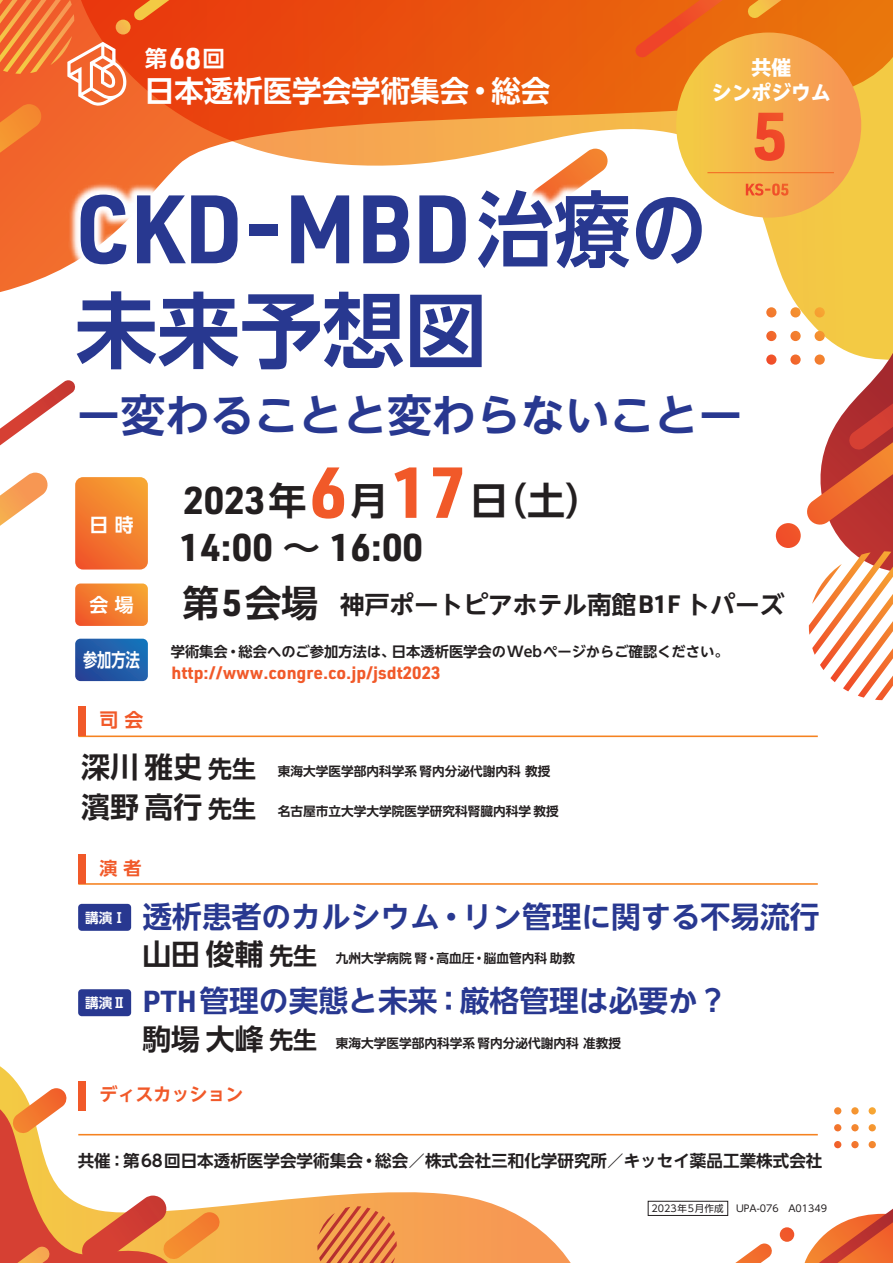
<style>
.page{position:relative;width:893px;height:1263px;background:#fff}
.page>*{position:absolute;margin:0;border:0;box-sizing:border-box;transform-origin:0 0}
.t1{font:700 94.95px "URWDIN";color:#283890;scale:.93 1}
.t2{font:700 82.5px "UD Shin Go NT Pr 6 N De";color:#283890}
.t3{font:700 44.4px "UD Shin Go NT Pr 6 N De";color:#283890}
.t4{font:700 37.95px "UD Shin Go NT Pr 6 N De";color:#231f20}
.t5{font:700 37.95px "URWDIN";color:#231f20}
.t6{font:700 29.7px "UD Shin Go NT Pr 6 N De";color:#283890}
.t7{font:700 29.55px "UD Shin Go NT Pr 6 N De";color:#fff}
.t8{font:700 24.75px "UD Shin Go NT Pr 6 N De";color:#231f20}
.t9{font:700 22.5px "UD Shin Go NT Pr 6 N De";color:#fff}
.t10{font:700 19.8px/24.8px "UD Shin Go NT Pr 6 N";color:#fff;text-align:center}
.t11{font:700 18.9px "UD Shin Go NT Pr 6 N De";color:#fff}
.t12{font:700 18.9px "UD Shin Go NT Pr 6 N De";color:#fff;scale:.76 1}
.t13{font:700 18.9px "UD Shin Go NT Pr 6 N De";color:#f15929}
.t14{font:700 18px "UD Shin Go NT Pr 6 N De";color:#f15929}
.t15{font:700 17.4px "URWDIN";color:#f15929}
.t16{font:700 16.5px "UD Shin Go NT Pr 6 N De";color:#231f20}
.t17{font:700 14.25px "UD Shin Go NT Pr 6 N De";color:#231f20}
.t18{font:700 13.65px "UD Shin Go NT Pr 6 N De";color:#fff}
.t19{font:700 12.6px "UD Shin Go NT Pr 6 N De";color:#231f20}
.t20{font:9.6px "UD Shin Go NT Pr 6 N";color:#231f20}
.s1{font-family:"URWDIN";font-size:29.55px}
.s2{font-family:"UD Shin Go NT Pr 6 N De";font-size:82.5px}
.s3{font-family:"URWDIN"}
.s4{font-family:"URWDIN";font-size:70.5px;color:#f15929}
.s5{font-family:"UD Shin Go NT Pr 6 N De"}
.s6{font-size:36.75px}
.s7{font-family:"URWDIN";font-size:36.75px}
.s8{font-size:28.8px}
.s9{font-size:24px}
</style>
<div class="page">
<svg style="left:126px;top:0;width:767px;height:353px;background:#eb6d1b"></svg>
<svg style="left:805px;top:1209px;width:88px;height:54px"></svg>
<svg style="left:0;top:485px;width:23px;height:41px"></svg>
<svg style="left:0;top:418px;width:14px;height:27px"></svg>
<svg style="left:635px;top:0;width:88px;height:58px;background:#eb5f14"></svg>
<svg style="left:747px;top:0;width:34px;height:19px"></svg>
<svg style="left:735px;top:1243px;width:37px;height:20px"></svg>
<svg style="left:780px;top:1227px;width:14px;height:15px"></svg>
<div style="left:776px;top:523px;width:25px;height:25px;background:#f04f29;border-radius:12px"></div>
<svg style="left:133px;top:0;width:36px;height:21px"></svg>
<svg style="left:116px;top:20px;width:15px;height:15px"></svg>
<svg style="left:834px;top:1107px;width:7px;height:7px"></svg>
<svg style="left:851px;top:1107px;width:8px;height:7px"></svg>
<svg style="left:869px;top:1107px;width:7px;height:7px"></svg>
<svg style="left:834px;top:1124px;width:7px;height:7px"></svg>
<svg style="left:851px;top:1124px;width:8px;height:7px"></svg>
<svg style="left:869px;top:1124px;width:7px;height:7px"></svg>
<svg style="left:834px;top:1141px;width:7px;height:7px"></svg>
<svg style="left:851px;top:1141px;width:8px;height:7px"></svg>
<svg style="left:869px;top:1141px;width:7px;height:7px"></svg>
<svg style="left:815px;top:307px;width:10px;height:10px"></svg>
<svg style="left:815px;top:331px;width:10px;height:10px"></svg>
<svg style="left:790px;top:353px;width:103px;height:347px"></svg>
<svg style="left:0;top:1066px;width:593px;height:197px"></svg>
<svg style="left:317px;top:1206px;width:80px;height:57px;background:#e38346"></svg>
<svg style="left:0;top:1088px;width:221px;height:175px"></svg>
<div style="left:648px;top:1201px;width:80px;height:15px;border:1px solid #231f20"></div>
<svg style="left:0;top:0;width:126px;height:153px;background:#f1733b"></svg>
<img style="left:14px;top:121px;width:790px;height:388px">
<div style="left:676px;top:33px;width:185px;height:185px;background:linear-gradient(to right,#f3ce46,#f79255);border-radius:92px"></div>
<svg style="left:754px;top:113px;width:31px;height:48px"></svg>
<svg style="left:746px;top:184px;width:42px;height:12px"></svg>
<hr style="left:707px;top:172px;width:127px;height:1px;background:#f36421">
<svg style="left:75px;top:477px;width:73px;height:92px;background:#f38030"></svg>
<svg style="left:75px;top:583px;width:73px;height:43px;background:#f38233"></svg>
<hr style="left:78px;top:735px;width:740px;height:2px;background:#f58220">
<div style="left:78px;top:707px;width:8px;height:29px;background:#f15929"></div>
<hr style="left:78px;top:1134px;width:740px;height:1px;background:#f58220">
<div style="left:78px;top:1081px;width:8px;height:30px;background:#f15929"></div>
<div style="left:78px;top:904px;width:53px;height:27px;background:#283890;border-radius:4px"></div>
<hr style="left:78px;top:883px;width:740px;height:2px;background:#f58220">
<div style="left:78px;top:854px;width:8px;height:30px;background:#f15929"></div>
<div style="left:78px;top:989px;width:53px;height:27px;background:#283890;border-radius:4px"></div>
<svg style="left:75px;top:639px;width:73px;height:42px;background:#225ca8"></svg>
<h3 class="t9" style="left:145px;top:40px;width:82px">第<span class="s1">68</span>回</h3>
<h3 class="t7" style="left:145px;top:67px;width:407px">日本透析医学会学術集会・総会</h3>
<h3 class="t10" style="left:712px;top:55px;width:121px">共催<br>シンポジウム</h3>
<h1 class="t1" style="left:75px;top:164px;width:681px">CKD-MBD<span class="s2">治療の</span></h1>
<h2 class="t2" style="left:75px;top:263px;width:414px">未来予想図</h2>
<h3 class="t3" style="left:76px;top:378px;width:668px">ー変わることと変わらないことー</h3>
<h3 class="t11" style="left:90px;top:509px;width:46px">日 時</h3>
<h3 class="t11" style="left:90px;top:590px;width:46px">会 場</h3>
<h3 class="t4" style="left:183px;top:469px;width:421px"><span class="s3">2023</span>年<span class="s4">6</span>月<span class="s4">17</span>日（土）</h3>
<h3 class="t5" style="left:180px;top:521px;width:245px">14:00 <span class="s5">～</span> 16:00</h3>
<h3 class="t8" style="left:183px;top:584px;width:603px"><span class="s6">第</span><span class="s7">5</span><span class="s6">会場</span> 神戸ポートピアホテル南館<span class="s3">B1F</span> トパーズ</h3>
<h3 class="t12" style="left:83px;top:645px;width:77px">参加方法</h3>
<p class="t17" style="left:171px;top:640px;width:559px">学術集会・総会へのご参加方法は、日本透析医学会のWebページからご確認ください。</p>
<h3 class="t15" style="left:172px;top:661px;width:270px">http://www.congre.co.jp/jsdt2023</h3>
<h3 class="t13" style="left:99px;top:704px;width:46px">司 会</h3>
<p class="t19" style="left:81px;top:761px;width:471px"><span class="s8">深川雅史</span><span class="s9">先生</span> 東海大学医学部内科学系腎内分泌代謝内科 教授</p>
<p class="t19" style="left:81px;top:801px;width:479px"><span class="s8">濱野高行</span><span class="s9">先生</span> 名古屋市立大学大学院医学研究科腎臓内科学教授</p>
<h3 class="t14" style="left:99px;top:853px;width:43px">演 者</h3>
<h3 class="t6" style="left:85px;top:893px;width:736px"><sup>講演Ⅰ</sup> 透析患者のカルシウム・リン管理に関する不易流行</h3>
<p class="t18" style="left:85px;top:992px;width:42px">講演Ⅱ</p>
<p class="t19" style="left:142px;top:948px;width:434px"><span class="s8">山田俊輔</span><span class="s9">先生</span> 九州大学病院腎・高血圧・脳血管内科助教</p>
<h3 class="t6" style="left:142px;top:977px;width:587px"><span class="s3">PTH</span>管理の実態と未来：厳格管理は必要か？</h3>
<p class="t19" style="left:142px;top:1033px;width:480px"><span class="s8">駒場大峰</span><span class="s9">先生</span> 東海大学医学部内科学系腎内分泌代謝内科 准教授</p>
<h3 class="t14" style="left:99px;top:1080px;width:145px">ディスカッション</h3>
<h3 class="t16" style="left:78px;top:1148px;width:746px">共催：第68回日本透析医学会学術集会・総会／株式会社三和化学研究所／キッセイ薬品工業株式会社</h3>
<p class="t20" style="left:652px;top:1200px;width:73px">2023年5月作成</p>
<p class="t20" style="left:736px;top:1200px;width:93px">UPA-076　A01349</p>
</div>
